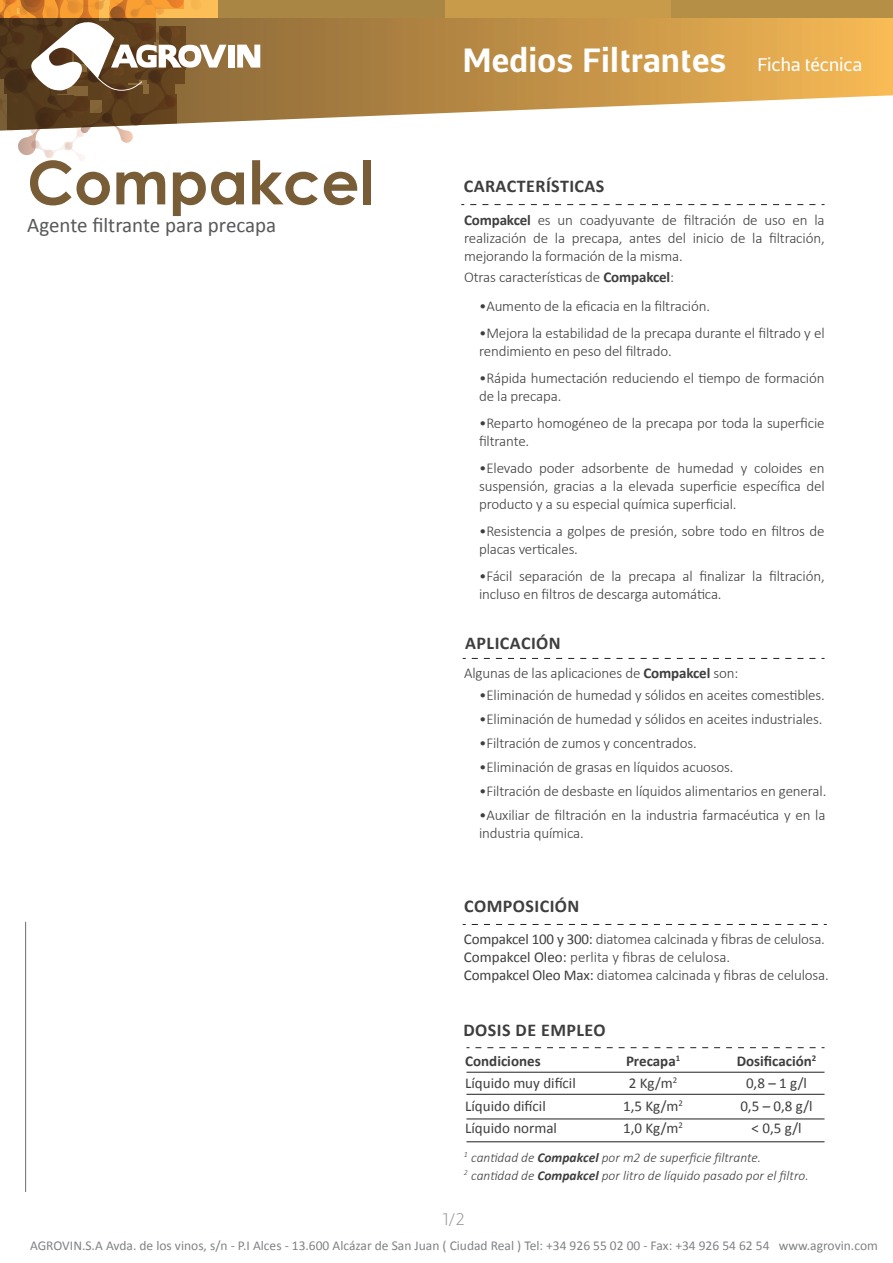
<style>
.page{position:relative;width:893px;height:1263px;background:#fff}
.page>*{position:absolute;margin:0;border:0;box-sizing:border-box;transform-origin:0 0}
.t1{font:700 60px "Century Gothic";color:#785d36}
.t2{font:700 33px "Centuma";letter-spacing:.01em;color:#fff}
.t3{font:21px "Calibri";color:#57585a}
.t4{font:700 18px "Calibri";letter-spacing:.025em;color:#3e3e3f}
.t5{font:300 16.5px "Centuma";color:#939598}
.t6{font:300 15px/18px "Calibri";letter-spacing:-.01em;color:#3e3e3f}
.t7{font:15px/22.5px "Calibri";color:#3e3e3f;text-align:center}
.t8{font:700 15px "Calibri";color:#3e3e3f}
.t9{font:13.5px "Calibri";color:#808285}
.t10{font:italic 300 13.5px/18px "Calibri";color:#3e3e3f}
.s1{font-weight:400;font-size:18px}
.s2{font-weight:700}
.s3{font-weight:400}
</style>
<div class="page">
<svg style="left:226px;top:18px;width:667px;height:104px;background:#c99f5f"></svg>
<div style="left:218px;top:0;width:227px;height:18px;background:#a98644"></div>
<div style="left:445px;top:0;width:227px;height:18px;background:#c79b4a"></div>
<div style="left:672px;top:0;width:221px;height:18px;background:#b68f47"></div>
<svg style="left:470px;top:204px;width:354px;height:1px"></svg>
<svg style="left:472px;top:658px;width:352px;height:1px"></svg>
<svg style="left:475px;top:1047px;width:349px;height:1px"></svg>
<hr style="left:466px;top:1072px;width:358px;height:1px;background:#231f20">
<hr style="left:466px;top:1094px;width:358px;height:1px;background:#231f20">
<hr style="left:466px;top:1119px;width:358px;height:1px;background:#231f20">
<hr style="left:466px;top:1141px;width:358px;height:1px;background:#231f20">
<svg style="left:237px;top:45px;width:23px;height:23px"></svg>
<div style="left:229px;top:45px;width:6px;height:23px;background:#fff"></div>
<svg style="left:0;top:0;width:226px;height:161px"></svg>
<svg style="left:472px;top:924px;width:355px;height:1px"></svg>
<hr style="left:25px;top:922px;width:1px;height:270px;background:#6c6d70">
<h1 class="t1" style="left:27px;top:137px;width:348px">Compakcel</h1>
<h3 class="t3" style="left:27px;top:212px;width:251px">Agente filtrante para precapa</h3>
<h2 class="t2" style="left:463px;top:37px;width:401px">Medios Filtrantes <span class="s1">Ficha técnica</span></h2>
<p class="t4" style="left:464px;top:175px;width:142px">CARACTERÍSTICAS</p>
<p class="t6" style="left:464px;top:211px;width:362px;text-align:justify"><span class="s2">Compakcel</span> es un coadyuvante de filtración de uso en la realización de la precapa, antes del inicio de la filtración, mejorando la formación de la misma.</p>
<p class="t6" style="left:464px;top:268px;width:212px">Otras características de <span class="s2">Compakcel</span>:</p>
<p class="t6" style="left:479px;top:297px;width:233px">•Aumento de la eficacia en la filtración.</p>
<p class="t6" style="left:479px;top:324px;width:347px">•Mejora la estabilidad de la precapa durante el filtrado y el rendimiento en peso del filtrado.</p>
<p class="t6" style="left:479px;top:369px;width:347px">•Rápida humectación reduciendo el tiempo de formación de la precapa.</p>
<p class="t6" style="left:479px;top:414px;width:347px">•Reparto homogéneo de la precapa por toda la superficie filtrante.</p>
<p class="t6" style="left:479px;top:459px;width:347px;text-align:justify">•Elevado poder adsorbente de humedad y coloides en suspensión, gracias a la elevada superficie específica del producto y a su especial química superficial.</p>
<p class="t6" style="left:479px;top:522px;width:347px">•Resistencia a golpes de presión, sobre todo en filtros de placas verticales.</p>
<p class="t6" style="left:479px;top:567px;width:347px">•Fácil separación de la precapa al finalizar la filtración, incluso en filtros de descarga automática.</p>
<p class="t4" style="left:465px;top:631px;width:97px">APLICACIÓN</p>
<p class="t6" style="left:464px;top:664px;width:276px">Algunas de las aplicaciones de <span class="s2">Compakcel</span> son:</p>
<p class="t6" style="left:479px;top:686px;width:347px">•Eliminación de humedad y sólidos en aceites comestibles.</p>
<p class="t6" style="left:479px;top:710px;width:345px">•Eliminación de humedad y sólidos en aceites industriales.</p>
<p class="t6" style="left:479px;top:734px;width:219px">•Filtración de zumos y concentrados.</p>
<p class="t6" style="left:479px;top:758px;width:256px">•Eliminación de grasas en líquidos acuosos.</p>
<p class="t6" style="left:479px;top:782px;width:349px">•Filtración de desbaste en líquidos alimentarios en general.</p>
<p class="t6" style="left:479px;top:806px;width:348px">•Auxiliar de filtración en la industria farmacéutica y en la industria química.</p>
<p class="t4" style="left:464px;top:894px;width:117px">COMPOSICIÓN</p>
<p class="t6" style="left:464px;top:929px;width:366px"><span class="s3">Compakcel 100 y 300:</span> diatomea calcinada y fibras de celulosa.<br><span class="s3">Compakcel Oleo:</span> perlita y fibras de celulosa.<br><span class="s3">Compakcel Oleo Max:</span> diatomea calcinada y fibras de celulosa.</p>
<p class="t4" style="left:463px;top:1019px;width:144px">DOSIS DE EMPLEO</p>
<p class="t8" style="left:465px;top:1051px;width:77px">Condiciones</p>
<p class="t7" style="left:465px;top:1071px;width:112px;text-align:left">Líquido muy difícil<br>Líquido difícil<br>Líquido normal</p>
<p class="t7" style="left:623px;top:1048px;width:61px"><span class="s2">Precapa</span><sup>1<br></sup>2 Kg/m<sup>2<br></sup>1,5 Kg/m<sup>2<br></sup>1,0 Kg/m<sup>2</sup></p>
<p class="t7" style="left:737px;top:1048px;width:81px"><span class="s2">Dosificación</span><sup>2<br></sup>0,8 – 1 g/l<br>0,5 – 0,8 g/l &lt; 0,5 g/l</p>
<p class="t10" style="left:464px;top:1148px;width:346px"><sup>1</sup> cantidad de <span class="s2">Compakcel</span> por m2 de superficie filtrante.<br><sup>2</sup> cantidad de <span class="s2">Compakcel</span> por litro de líquido pasado por el filtro.</p>
<p class="t5" style="left:443px;top:1207px;width:24px">1/2</p>
<p class="t9" style="left:30px;top:1237px;width:849px">AGROVIN.S.A Avda. de los vinos, s/n - P.I Alces - 13.600 Alcázar de San Juan ( Ciudad Real ) Tel: +34 926 55 02 00 - Fax: +34 926 54 62 54 www.agrovin.com</p>
</div>
